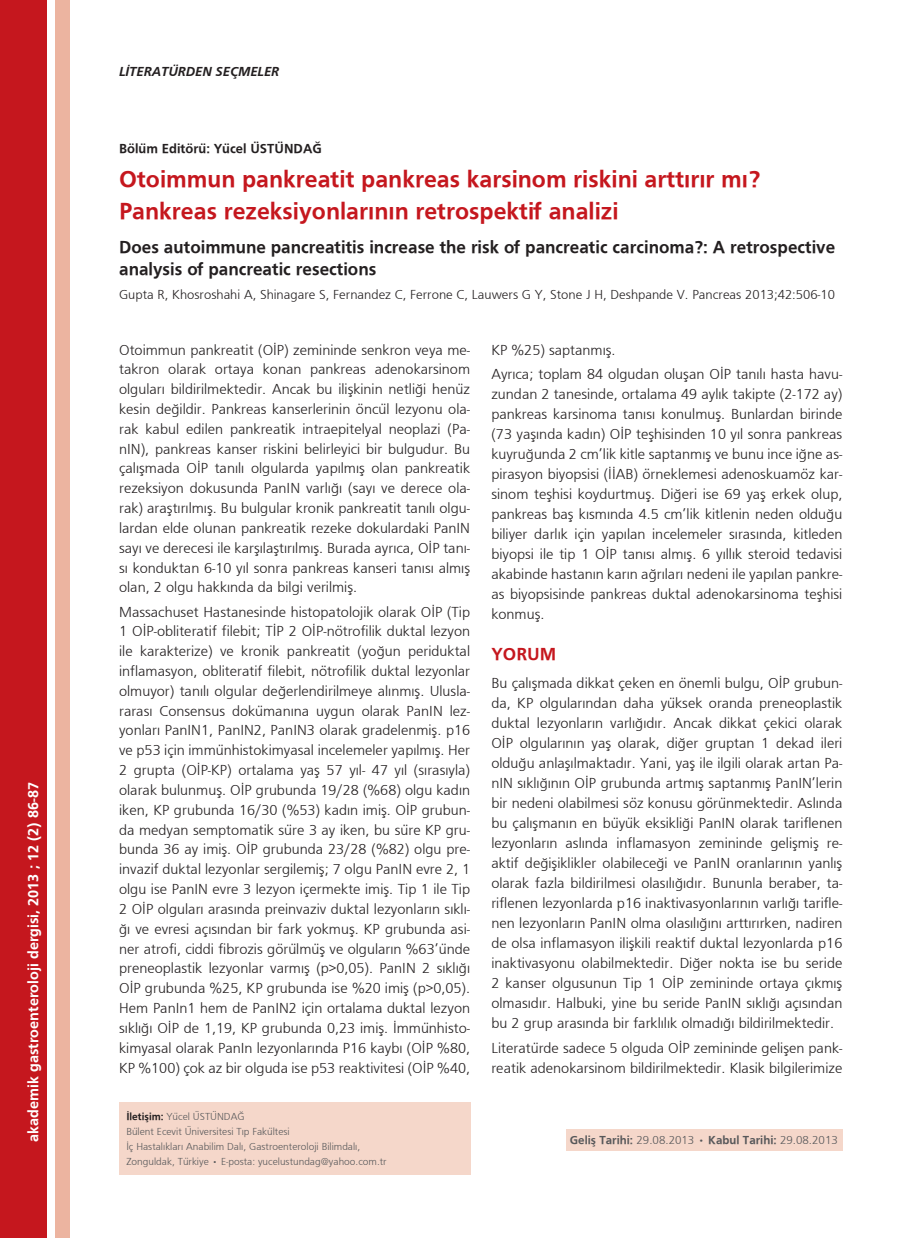
<style>
.page{position:relative;width:919px;height:1238px;background:#fff}
.page>*{position:absolute;margin:0;border:0;box-sizing:border-box;transform-origin:0 0}
.t1{font:700 24px/31.5px "Fruga Sans";color:#c5171e}
.t2{font:700 18px/21.6px "Fruga Sans";color:#231f20}
.t3{font:700 18px "Fruga Sans";color:#c5171e}
.t4{font:300 15px/19.8px "Fruga Sans";color:#231f20;text-align:justify}
.t5{font:700 15px "Fruga Sans";color:#fff}
.t6{font:300 13.5px "Fruga Sans";color:#231f20}
.t7{font:700 13.5px "Fruga Sans";color:#231f20}
.t8{font:italic 700 13.5px "Fruga Sans";color:#231f20}
.t9{font:700 12px "Fruga Sans";color:#57585a}
.t10{font:300 10.5px/15px "Fruga Sans";color:#57585a}
.s1{font-weight:700;color:#231f20}
.s2{font-weight:300}
</style>
<div class="page">
<div style="left:0;top:0;width:47px;height:1237px;background:#c5171e"></div>
<div style="left:55px;top:0;width:15px;height:1237px;background:#ecb4a0"></div>
<div style="left:119px;top:1101px;width:351px;height:73px;background:#f5d7ca"></div>
<div style="left:566px;top:1129px;width:276px;height:21px;background:#f5d7ca"></div>
<p class="t5" style="left:25px;top:1141px;width:361px;rotate:-90deg">akademik gastroenteroloji dergisi, 2013 ; 12 (2) 86-87</p>
<p class="t8" style="left:119px;top:64px;width:162px">LİTERATÜRDEN SEÇMELER</p>
<p class="t7" style="left:119px;top:140px;width:204px">Bölüm Editörü: Yücel ÜSTÜNDAĞ</p>
<h1 class="t1" style="left:119px;top:163px;width:642px">Otoimmun pankreatit pankreas karsinom riskini arttırır mı?<br>Pankreas rezeksiyonlarının retrospektif analizi</h1>
<p class="t2" style="left:119px;top:236px;width:717px">Does autoimmune pancreatitis increase the risk of pancreatic carcinoma?: A retrospective analysis of pancreatic resections</p>
<p class="t6" style="left:119px;top:286px;width:717px">Gupta R, Khosroshahi A, Shinagare S, Fernandez C, Ferrone C, Lauwers G Y, Stone J H, Deshpande V. Pancreas 2013;42:506-10</p>
<p class="t4" style="left:119px;top:339px;width:352px">Otoimmun pankreatit (OİP) zemininde senkron veya me&shy;takron olarak ortaya konan pankreas adenokarsinom olguları bildirilmektedir. Ancak bu ilişkinin netliği henüz kesin değildir. Pankreas kanserlerinin öncül lezyonu ola&shy;rak kabul edilen pankreatik intraepitelyal neoplazi (Pa&shy;nIN), pankreas kanser riskini belirleyici bir bulgudur. Bu çalışmada OİP tanılı olgularda yapılmış olan pankreatik rezeksiyon dokusunda PanIN varlığı (sayı ve derece ola&shy;rak) araştırılmış. Bu bulgular kronik pankreatit tanılı olgu&shy;lardan elde olunan pankreatik rezeke dokulardaki PanIN sayı ve derecesi ile karşılaştırılmış. Burada ayrıca, OİP tanı&shy;sı konduktan 6-10 yıl sonra pankreas kanseri tanısı almış olan, 2 olgu hakkında da bilgi verilmiş.</p>
<p class="t4" style="left:119px;top:601px;width:352px">Massachuset Hastanesinde histopatolojik olarak OİP (Tip 1 OİP-obliteratif filebit; TİP 2 OİP-nötrofilik duktal lezyon ile karakterize) ve kronik pankreatit (yoğun periduktal inflamasyon, obliteratif filebit, nötrofilik duktal lezyonlar olmuyor) tanılı olgular değerlendirilmeye alınmış. Ulusla&shy;rarası Consensus dokümanına uygun olarak PanIN lez&shy;yonları PanIN1, PanIN2, PanIN3 olarak gradelenmiş. p16 ve p53 için immünhistokimyasal incelemeler yapılmış. Her 2 grupta (OİP-KP) ortalama yaş 57 yıl- 47 yıl (sırasıyla) olarak bulunmuş. OİP grubunda 19/28 (%68) olgu kadın iken, KP grubunda 16/30 (%53) kadın imiş. OİP grubun&shy;da medyan semptomatik süre 3 ay iken, bu süre KP gru&shy;bunda 36 ay imiş. OİP grubunda 23/28 (%82) olgu pre&shy;invazif duktal lezyonlar sergilemiş; 7 olgu PanIN evre 2, 1 olgu ise PanIN evre 3 lezyon içermekte imiş. Tip 1 ile Tip 2 OİP olguları arasında preinvaziv duktal lezyonların sıklı&shy;ğı ve evresi açısından bir fark yokmuş. KP grubunda asi&shy;ner atrofi, ciddi fibrozis görülmüş ve olguların %63’ünde preneoplastik lezyonlar varmış (p&gt;0,05). PanIN 2 sıklığı OİP grubunda %25, KP grubunda ise %20 imiş (p&gt;0,05).<br>Hem PanIn1 hem de PanIN2 için ortalama duktal lezyon sıklığı OİP de 1,19, KP grubunda 0,23 imiş. İmmünhisto&shy;kimyasal olarak PanIn lezyonlarında P16 kaybı (OİP %80, KP %100) çok az bir olguda ise p53 reaktivitesi (OİP %40,</p>
<p class="t10" style="left:126px;top:1108px;width:262px"><span class="s1">İletişim:</span> Yücel ÜSTÜNDAĞ<br>Bülent Ecevit Üniversitesi Tıp Fakültesi<br>İç Hastalıkları Anabilim Dalı, Gastroenteroloji Bilimdalı, Zonguldak, Türkiye • E-posta: yucelustundag@yahoo.com.tr</p>
<p class="t4" style="left:491px;top:337px;width:352px;line-height:24.2px">KP %25) saptanmış.<br>Ayrıca; toplam 84 olgudan oluşan OİP tanılı hasta havu-</p>
<p class="t4" style="left:491px;top:383px;width:352px">zundan 2 tanesinde, ortalama 49 aylık takipte (2-172 ay) pankreas karsinoma tanısı konulmuş. Bunlardan birinde (73 yaşında kadın) OİP teşhisinden 10 yıl sonra pankreas kuyruğunda 2 cm’lik kitle saptanmış ve bunu ince iğne as&shy;pirasyon biyopsisi (İİAB) örneklemesi adenoskuamöz kar&shy;sinom teşhisi koydurtmuş. Diğeri ise 69 yaş erkek olup, pankreas baş kısmında 4.5 cm’lik kitlenin neden olduğu biliyer darlık için yapılan incelemeler sırasında, kitleden biyopsi ile tip 1 OİP tanısı almış. 6 yıllık steroid tedavisi akabinde hastanın karın ağrıları nedeni ile yapılan pankre&shy;as biyopsisinde pankreas duktal adenokarsinoma teşhisi konmuş.</p>
<p class="t3" style="left:491px;top:643px;width:66px">YORUM</p>
<p class="t4" style="left:491px;top:673px;width:352px">Bu çalışmada dikkat çeken en önemli bulgu, OİP grubun&shy;da, KP olgularından daha yüksek oranda preneoplastik duktal lezyonların varlığıdır. Ancak dikkat çekici olarak OİP olgularının yaş olarak, diğer gruptan 1 dekad ileri olduğu anlaşılmaktadır. Yani, yaş ile ilgili olarak artan Pa&shy;nIN sıklığının OİP grubunda artmış saptanmış PanIN’lerin bir nedeni olabilmesi söz konusu görünmektedir. Aslında bu çalışmanın en büyük eksikliği PanIN olarak tariflenen lezyonların aslında inflamasyon zemininde gelişmiş re&shy;aktif değişiklikler olabileceği ve PanIN oranlarının yanlış olarak fazla bildirilmesi olasılığıdır. Bununla beraber, ta&shy;riflenen lezyonlarda p16 inaktivasyonlarının varlığı tarifle&shy;nen lezyonların PanIN olma olasılığını arttırırken, nadiren de olsa inflamasyon ilişkili reaktif duktal lezyonlarda p16 inaktivasyonu olabilmektedir. Diğer nokta ise bu seride 2 kanser olgusunun Tip 1 OİP zemininde ortaya çıkmış olmasıdır. Halbuki, yine bu seride PanIN sıklığı açısından bu 2 grup arasında bir farklılık olmadığı bildirilmektedir.</p>
<p class="t4" style="left:491px;top:1037px;width:352px">Literatürde sadece 5 olguda OİP zemininde gelişen pank&shy;reatik adenokarsinom bildirilmektedir. Klasik bilgilerimize</p>
<p class="t9" style="left:570px;top:1132px;width:269px">Geliş Tarihi: <span class="s2">29.08.2013 •</span> Kabul Tarihi: <span class="s2">29.08.2013</span></p>
</div>
